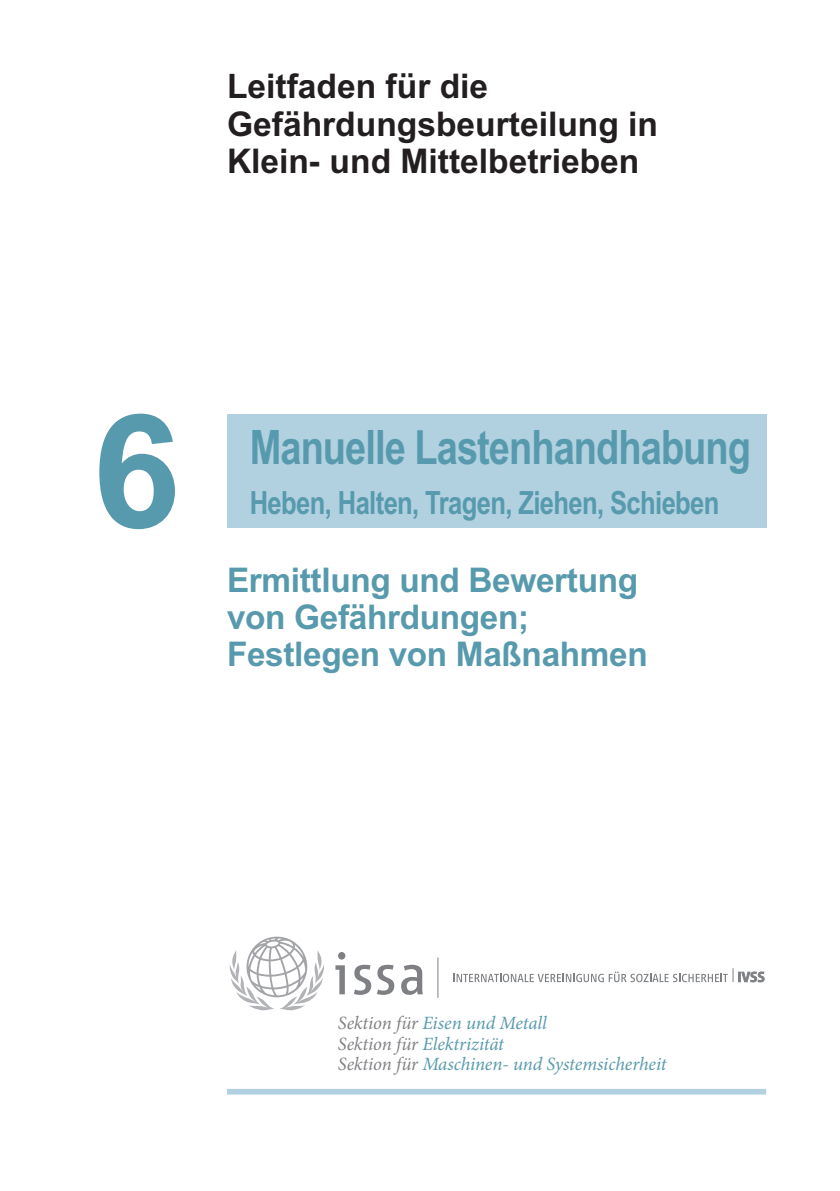
<style>
.page{position:relative;width:840px;height:1191px;background:#fff}
.page>*{position:absolute;margin:0;border:0;box-sizing:border-box;transform-origin:0 0}
.t1{font:700 158px "Arial";color:#589aad}
.t2{font:700 47.6px "Arial";letter-spacing:-.025em;color:#589aad;scale:.8 1}
.t3{font:700 34px/37px "Arial";color:#231f20}
.t4{font:700 34px/37px "Arial";letter-spacing:-.01em;color:#589aad}
.t5{font:700 32px "Arial";letter-spacing:-.025em;color:#589aad;scale:.8 1}
.t6{font:italic 18.8px/20.8px "Minion Pro";letter-spacing:-.005em;color:#589aad}
.s1{color:#808285}
</style>
<div class="page">
<div style="left:227px;top:1088px;width:538px;height:6px;background:#b1d1e0"></div>
<div style="left:227px;top:414px;width:538px;height:113px;background:#b1d1e0"></div>
<svg style="left:229px;top:936px;width:95px;height:74px"></svg>
<svg style="left:335px;top:952px;width:87px;height:42px"></svg>
<svg style="left:453px;top:968px;width:311px;height:14px"></svg>
<hr style="left:437px;top:957px;width:1px;height:40px;background:#7e8083">
<h3 class="t3" style="left:227px;top:68px;width:432px">Leitfaden für die<br>Gefährdungsbeurteilung in<br>Klein- und Mittelbetrieben</h3>
<h1 class="t1" style="left:93px;top:380px;width:89px">6</h1>
<h2 class="t2" style="left:249px;top:419px;width:628px">Manuelle Lastenhandhabung</h2>
<h3 class="t5" style="left:249px;top:484px;width:588px">Heben, Halten, Tragen, Ziehen, Schieben</h3>
<h3 class="t4" style="left:227px;top:561px;width:422px">Ermittlung und Bewertung von Gefährdungen;<br>Festlegen von Maßnahmen</h3>
<p class="t6" style="left:337px;top:1013px;width:330px"><span class="s1">Sektion für</span> Eisen und Metall<br><span class="s1">Sektion für</span> Elektrizität<br><span class="s1">Sektion für</span> Maschinen- und Systemsicherheit</p>
</div>
